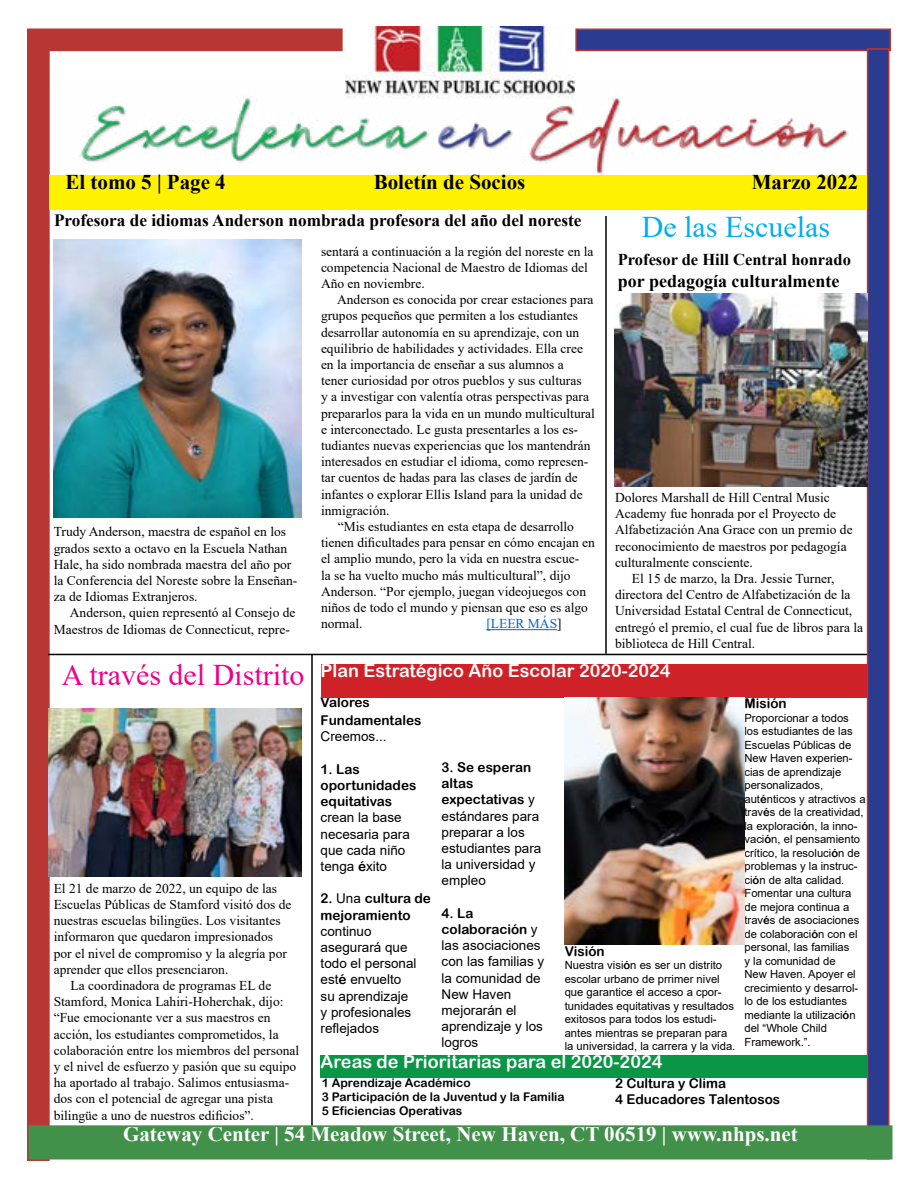
<style>
.page{position:relative;width:918px;height:1188px;background:#fff}
.page>*{position:absolute;margin:0;border:0;box-sizing:border-box;transform-origin:0 0}
.t1{font:30px "Times New Roman";color:#ec008c}
.t2{font:30px "Times New Roman";color:#00aeef}
.t3{font:700 21px "Times New Roman";color:#fff}
.t4{font:700 21px "Times New Roman";color:#000}
.t5{font:18px "Arial Rounded MT Bold";color:#fbfbfb}
.t6{font:700 18px "Times New Roman";color:#000}
.t7{font:700 17.25px "Times New Roman";color:#000}
.t8{font:700 16.5px "Times New Roman";color:#000}
.t9{font:13.5px/16.2px "Times New Roman";color:#000}
.t10{font:13.5px/16.2px "Arial";color:#000}
.t11{font:13.5px/16.2px "Arial Rounded MT Bold";color:#000}
.t12{font:13.5px "Times New Roman";color:#0563c1}
.t13{font:12px/14.4px "Arial Rounded MT Bold";color:#000}
.t14{font:11.25px/13.5px "Arial";color:#000}
.s1{color:#000}
.s2{font-family:"Arial Rounded MT Bold"}
.s3{font-family:"Arial"}
</style>
<div class="page">
<div style="left:27px;top:50px;width:23px;height:1111px;background:#b83634;border:2px solid #b83634"></div>
<div style="left:27px;top:28px;width:316px;height:23px;background:#b83634;border:2px solid #b83634"></div>
<div style="left:575px;top:28px;width:316px;height:23px;background:#2b3b8f;border:2px solid #b83634"></div>
<div style="left:867px;top:48px;width:23px;height:1112px;background:#2b3b8f;border:2px solid #b83634"></div>
<div style="left:50px;top:175px;width:817px;height:34px;background:#fff200"></div>
<div style="left:29px;top:1126px;width:863px;height:33px;background:#42914a"></div>
<div style="left:28px;top:1125px;width:864px;height:35px;border:2px solid #42914a"></div>
<img style="left:345px;top:27px;width:229px;height:55px">
<img style="left:79px;top:82px;width:788px;height:93px">
<div style="left:321px;top:664px;width:545px;height:33px;background:#ce2128"></div>
<div style="left:321px;top:1055px;width:547px;height:23px;background:#0b9547"></div>
<img style="left:565px;top:697px;width:179px;height:248px">
<hr style="left:48px;top:654px;width:819px;height:1px;background:#000">
<hr style="left:311px;top:654px;width:2px;height:471px;background:#000">
<img style="left:54px;top:239px;width:248px;height:278px">
<img style="left:49px;top:708px;width:253px;height:168px">
<hr style="left:605px;top:216px;width:2px;height:438px;background:#000">
<hr style="left:486px;top:629px;width:71px;height:1px;background:#0563c1">
<img style="left:614px;top:294px;width:253px;height:192px">
<h2 class="t4" style="left:65px;top:167px;width:162px">El tomo 5 | Page 4</h2>
<h2 class="t4" style="left:374px;top:167px;width:153px">Boletín de Socios</h2>
<h2 class="t4" style="left:752px;top:167px;width:108px">Marzo 2022</h2>
<p class="t7" style="left:54px;top:207px;width:529px">Profesora de idiomas Anderson nombrada profesora del año del noreste</p>
<p class="t9" style="left:54px;top:523px;width:245px">Trudy Anderson, maestra de español en los grados sexto a octavo en la Escuela Nathan Hale, ha sido nombrada maestra del año por la Conferencia del Noreste sobre la Enseñan&shy;za de Idiomas Extranjeros.</p>
<p class="t9" style="left:54px;top:604px;width:243px;text-indent:16px">Anderson, quien representó al Consejo de<br>Maestros de Idiomas de Connecticut, repre-</p>
<p class="t9" style="left:321px;top:243px;width:274px">sentará a continuación a la región del noreste en la competencia Nacional de Maestro de Idiomas del<br>Año en noviembre.</p>
<p class="t9" style="left:337px;top:291px;width:258px">Anderson es conocida por crear estaciones para</p>
<p class="t9" style="left:321px;top:307px;width:259px">grupos pequeños que permiten a los estudiantes</p>
<p class="t9" style="left:321px;top:324px;width:260px">desarrollar autonomía en su aprendizaje, con un</p>
<p class="t9" style="left:321px;top:340px;width:264px">equilibrio de habilidades y actividades. Ella cree</p>
<p class="t9" style="left:321px;top:356px;width:244px">en la importancia de enseñar a sus alumnos a</p>
<p class="t9" style="left:321px;top:372px;width:262px">tener curiosidad por otros pueblos y sus culturas</p>
<p class="t9" style="left:321px;top:388px;width:270px">y a investigar con valentía otras perspectivas para</p>
<p class="t9" style="left:321px;top:405px;width:276px">prepararlos para la vida en un mundo multicultural</p>
<p class="t9" style="left:321px;top:421px;width:259px">e interconectado. Le gusta presentarles a los es-</p>
<p class="t9" style="left:321px;top:437px;width:271px">tudiantes nuevas experiencias que los mantendrán</p>
<p class="t9" style="left:321px;top:453px;width:269px">interesados en estudiar el idioma, como represen-</p>
<p class="t9" style="left:321px;top:469px;width:258px">tar cuentos de hadas para las clases de jardín de</p>
<p class="t9" style="left:321px;top:486px;width:263px">infantes o explorar Ellis Island para la unidad de</p>
<p class="t9" style="left:321px;top:502px;width:70px">inmigración.</p>
<p class="t9" style="left:338px;top:518px;width:238px">“Mis estudiantes en esta etapa de desarrollo</p>
<p class="t9" style="left:321px;top:534px;width:276px">tienen dificultades para pensar en cómo encajan en</p>
<p class="t9" style="left:321px;top:550px;width:260px">el amplio mundo, pero la vida en nuestra escue-</p>
<p class="t9" style="left:321px;top:567px;width:251px">la se ha vuelto mucho más multicultural”, dijo</p>
<p class="t9" style="left:321px;top:583px;width:267px">Anderson. “Por ejemplo, juegan videojuegos con</p>
<p class="t9" style="left:321px;top:599px;width:268px">niños de todo el mundo y piensan que eso es algo</p>
<p class="t9" style="left:321px;top:615px;width:43px">normal.</p>
<p class="t12" style="left:486px;top:614px;width:77px">[LEER MÁS<span class="s1">]</span></p>
<h1 class="t2" style="left:642px;top:206px;width:190px">De las Escuelas</h1>
<p class="t8" style="left:618px;top:247px;width:235px">Profesor de Hill Central honrado</p>
<h3 class="t6" style="left:618px;top:268px;width:223px">por pedagogía culturalmente</h3>
<p class="t9" style="left:615px;top:489px;width:239px">Dolores Marshall de Hill Central Music Academy fue honrada por el Proyecto de Alfabetización Ana Grace con un premio de reconocimiento de maestros por pedagogía culturalmente consciente.</p>
<p class="t9" style="left:615px;top:570px;width:250px;text-indent:17px">El 15 de marzo, la Dra. Jessie Turner, directora del Centro de Alfabetización de la Universidad Estatal Central de Connecticut, entregó el premio, el cual fue de libros para la biblioteca de Hill Central.</p>
<h1 class="t1" style="left:62px;top:653px;width:244px">A través del Distrito</h1>
<p class="t9" style="left:54px;top:880px;width:239px">El 21 de marzo de 2022, un equipo de las Escuelas Públicas de Stamford visitó dos de nuestras escuelas bilingües. Los visitantes informaron que quedaron impresionados por el nivel de compromiso y la alegría por aprender que ellos presenciaron.</p>
<p class="t9" style="left:54px;top:977px;width:247px;text-indent:17px">La coordinadora de programas EL de Stamford, Monica Lahiri-Hoherchak, dijo: “Fue emocionante ver a sus maestros en acción, los estudiantes comprometidos, la colaboración entre los miembros del personal y el nivel de esfuerzo y pasión que su equipo ha aportado al trabajo. Salimos entusiasma&shy;dos con el potencial de agregar una pista bilingüe a uno de nuestros edificios”.</p>
<h3 class="t5" style="left:321px;top:660px;width:352px">Plan Estratégico Año Escolar 2020-2024</h3>
<p class="t11" style="left:321px;top:693px;width:102px;line-height:18px">Valores<br>Fundamentales</p>
<p class="t10" style="left:321px;top:728px;width:68px">Creemos...</p>
<p class="t11" style="left:321px;top:761px;width:97px">1. Las oportunidades equitativas</p>
<p class="t10" style="left:321px;top:809px;width:91px">crean la base necesaria para que cada niño tenga <span class="s2">é</span>xito</p>
<p class="t11" style="left:321px;top:890px;width:112px">2. <span class="s3">Una</span> cultura de mejoramiento</p>
<p class="t10" style="left:321px;top:923px;width:98px">continuo asegurará que todo el personal est<span class="s2">é</span> envuelto su aprendizaje y profesionales reflejados</p>
<p class="t11" style="left:744px;top:695px;width:44px">Misión</p>
<p class="t14" style="left:744px;top:711px;width:123px">Proporcionar a todos los estudiantes de las<br>Escuelas Públicas de<br>New Haven experien&shy;cias de aprendizaje personalizados, aut<span class="s2">é</span>nticos y atractivos a trav<span class="s2">é</span>s de la creatividad, la exploraci<span class="s2">ó</span>n, la inno&shy;vaci<span class="s2">ó</span>n, el pensamiento crítico, la resoluci<span class="s2">ó</span>n de problemas y la instruc&shy;ci<span class="s2">ó</span>n de alta calidad.<br>Fomentar una cultura de mejora continua a trav<span class="s2">é</span>s de asociaciones de colaboraci<span class="s2">ó</span>n con el personal, las familias<br>y la comunidad de<br>New Haven. Apoyer el crecimiento y desarrol&shy;lo de los estudiantes mediante la utilizaci<span class="s2">ó</span>n del “Whole Child<br>Framework.”.</p>
<p class="t11" style="left:442px;top:759px;width:95px">3. Se esperan altas expectativas <span class="s3">y</span></p>
<p class="t10" style="left:442px;top:808px;width:101px">estándares para preparar a los estudiantes para la universidad y empleo</p>
<p class="t11" style="left:442px;top:905px;width:97px">4. La colaboración <span class="s3">y</span></p>
<p class="t10" style="left:442px;top:937px;width:104px">las asociaciones con las familias y la comunidad de<br>New Haven mejorarán el aprendizaje y los logros</p>
<p class="t11" style="left:565px;top:943px;width:42px">Visión</p>
<p class="t14" style="left:565px;top:959px;width:172px">Nuestra visi<span class="s2">ó</span>n es ser un distrito escolar urbano de prrimer nivel que garantice el acceso a cpor&shy;tunidades equitativas y resultados exitosos para todos los estudi&shy;antes mientras se preparan para la universidad, la carrera y la vida.</p>
<h3 class="t5" style="left:321px;top:1051px;width:343px">Áreas de Prioritarias para el 2020-2024</h3>
<p class="t13" style="left:322px;top:1075px;width:244px">1 Aprendizaje Académico<br>3 Participación de la Juventud y la Familia<br>5 Eficiencias Operativas</p>
<p class="t11" style="left:615px;top:1075px;width:167px">2 Cultura y Clima<br>4 Educadores Talentosos</p>
<h2 class="t3" style="left:123px;top:1119px;width:676px">Gateway Center | 54 Meadow Street, New Haven, CT 06519 | www.nhps.net</h2>
</div>
